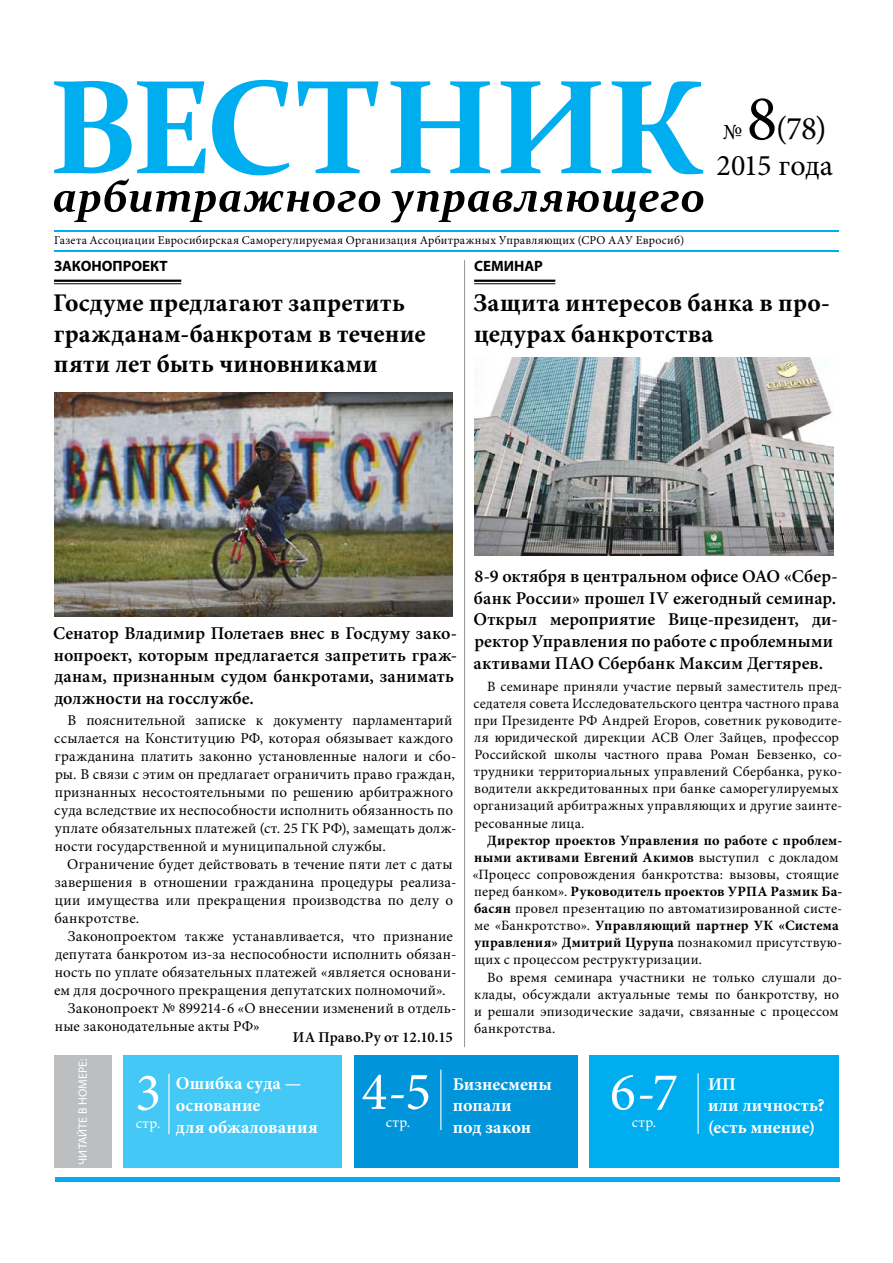
<style>
.page{position:relative;width:893px;height:1263px;background:#fff}
.page>*{position:absolute;margin:0;border:0;box-sizing:border-box;transform-origin:0 0}
.t1{font:54px "Minion Pro";color:#fff}
.t2{font:33px "Minion Pro";color:#000}
.t3{font:30px "Minion Pro";letter-spacing:-.01em;color:#000}
.t4{font:700 25.5px/30.6px "Minion Pro";letter-spacing:.01em;color:#000}
.t5{font:22.5px "Minion Pro";color:#000}
.t6{font:600 18px/21.6px "Minion Pro";letter-spacing:.01em;color:#000}
.t7{font:700 18px/21.6px "Minion Pro";letter-spacing:.01em;color:#fff}
.t8{font:15px/18px "Minion Pro";letter-spacing:.015em;color:#000}
.t9{font:600 15px "Minion Pro";letter-spacing:.01em;color:#000}
.t10{font:700 15px "Myriad Pro";color:#000}
.t11{font:15px "Minion Pro";letter-spacing:.025em;color:#fff}
.t12{font:14.25px/17.1px "Minion Pro";letter-spacing:.015em;color:#000}
.t13{font:12px "Minion Pro";letter-spacing:.025em;color:#000}
.t14{font:12px "Myriad Pro";letter-spacing:.005em;color:#fff}
.s1{font-size:64.5px}
.s2{font-weight:700}
</style>
<div class="page">
<hr style="left:54px;top:231px;width:785px;height:1px;background:#00aeef">
<hr style="left:54px;top:250px;width:785px;height:1px;background:#00aeef">
<div style="left:55px;top:1177px;width:785px;height:5px;background:#00aeef"></div>
<svg style="left:54px;top:80px;width:649px;height:95px"></svg>
<svg style="left:54px;top:179px;width:649px;height:43px"></svg>
<img style="left:54px;top:392px;width:399px;height:225px">
<img style="left:474px;top:358px;width:359px;height:198px">
<div style="left:123px;top:1055px;width:219px;height:112px;background:#44c8f5"></div>
<hr style="left:168px;top:1074px;width:2px;height:60px;background:#fff">
<div style="left:589px;top:1055px;width:250px;height:112px;background:#00aeef"></div>
<hr style="left:697px;top:1073px;width:2px;height:61px;background:#fff">
<div style="left:354px;top:1055px;width:224px;height:112px;background:#0095da"></div>
<hr style="left:440px;top:1069px;width:1px;height:61px;background:#fff">
<div style="left:54px;top:1055px;width:57px;height:112px;background:#bcbec0"></div>
<hr style="left:54px;top:280px;width:127px;height:2px;background:#000">
<hr style="left:54px;top:283px;width:127px;height:1px;background:#000">
<hr style="left:474px;top:280px;width:81px;height:2px;background:#000">
<hr style="left:474px;top:283px;width:81px;height:1px;background:#000">
<hr style="left:464px;top:260px;width:1px;height:787px;background:#000">
<p class="t13" style="left:54px;top:232px;width:632px">Газета Ассоциации Евросибирская Саморегулируемая Организация Арбитражных Управляющих (СРО ААУ Евросиб)</p>
<p class="t10" style="left:54px;top:257px;width:115px">ЗАКОНОПРОЕКТ</p>
<p class="t10" style="left:474px;top:257px;width:70px">СЕМИНАР</p>
<h2 class="t2" style="left:747px;top:107px;width:82px"><span class="s1">8</span>(78)</h2>
<h3 class="t3" style="left:717px;top:146px;width:118px">2015 года</h3>
<h3 class="t5" style="left:723px;top:117px;width:21px">№</h3>
<h3 class="t4" style="left:53px;top:287px;width:374px">Госдуме предлагают запретить гражданам-банкротам в течение пяти лет быть чиновниками</h3>
<h3 class="t4" style="left:473px;top:287px;width:358px">Защита интересов банка в про&shy;цедурах банкротства</h3>
<p class="t6" style="left:53px;top:623px;width:405px">Сенатор Владимир Полетаев внес в Госдуму зако&shy;нопроект, которым предлагается запретить граж&shy;данам, признанным судом банкротами, занимать должности на госслужбе.</p>
<p class="t8" style="left:54px;top:712px;width:404px;text-indent:13px">В пояснительной записке к документу парламентарий ссылается на Конституцию РФ, которая обязывает каждого гражданина платить законно установленные налоги и сбо&shy;ры. В связи с этим он предлагает ограничить право граждан, признанных несостоятельными по решению арбитражного суда вследствие их неспособности исполнить обязанность по уплате обязательных платежей (ст. 25 ГК РФ), замещать долж&shy;ности государственной и муниципальной службы.</p>
<p class="t8" style="left:55px;top:856px;width:403px;text-indent:13px">Ограничение будет действовать в течение пяти лет с даты завершения в отношении гражданина процедуры реализа&shy;ции имущества или прекращения производства по делу о банкротстве.</p>
<p class="t8" style="left:68px;top:928px;width:387px">Законопроектом также устанавливается, что признание</p>
<p class="t8" style="left:55px;top:946px;width:403px">депутата банкротом из-за неспособности исполнить обязан-</p>
<p class="t8" style="left:55px;top:964px;width:403px">ность по уплате обязательных платежей «является основани-</p>
<p class="t8" style="left:54px;top:982px;width:393px">ем для досрочного прекращения депутатских полномочий».</p>
<p class="t8" style="left:68px;top:1000px;width:390px">Законопроект № 899214-6 «О внесении изменений в отдель-</p>
<p class="t8" style="left:55px;top:1018px;width:207px">ные законодательные акты РФ»</p>
<p class="t9" style="left:293px;top:1027px;width:162px">ИА Право.Ру от 12.10.15</p>
<p class="t6" style="left:473px;top:566px;width:366px">8-9 октября в центральном офисе ОАО «Сбер&shy;банк России» прошел IV ежегодный семинар.<br>Открыл мероприятие Вице-президент, ди&shy;ректор Управления по работе с проблемными активами ПАО Сбербанк Максим Дегтярев.</p>
<p class="t12" style="left:473px;top:678px;width:370px;text-indent:14px">В семинаре приняли участие первый заместитель пред&shy;седателя совета Исследовательского центра частного права при Президенте РФ Андрей Егоров, советник руководите&shy;ля юридической дирекции АСВ Олег Зайцев, профессор Российской школы частного права Роман Бевзенко, со&shy;трудники территориальных управлений Сбербанка, руко&shy;водители аккредитованных при банке саморегулируемых организаций арбитражных управляющих и другие заинте&shy;ресованные лица.</p>
<p class="t12" style="left:472px;top:832px;width:371px;text-indent:15px"><span class="s2">Директор проектов Управления по работе с проблем&shy;ными активами Евгений Акимов</span> выступил с докладом «Процесс сопровождения банкротства: вызовы, стоящие перед банком». <span class="s2">Руководитель проектов УРПА Размик Ба&shy;басян</span> провел презентацию по автоматизированной систе&shy;ме «Банкротство». <span class="s2">Управляющий партнер УК «Система управления» Дмитрий Цурупа</span> познакомил присутствую&shy;щих с процессом реструктуризации.</p>
<p class="t12" style="left:474px;top:968px;width:370px;text-indent:13px">Во время семинара участники не только слушали до&shy;клады, обсуждали актуальные темы по банкротству, но и решали эпизодические задачи, связанные с процессом банкротства.</p>
<p class="t14" style="left:75px;top:1165px;width:108px;rotate:-90deg">ЧИТАЙТЕ В НОМЕРЕ:</p>
<h1 class="t1" style="left:135px;top:1056px;width:27px">3</h1>
<p class="t11" style="left:136px;top:1113px;width:26px">стр.</p>
<p class="t7" style="left:176px;top:1072px;width:143px">Ошибка суда — основание<br>для обжалования</p>
<h1 class="t1" style="left:361px;top:1055px;width:71px">4-5</h1>
<p class="t11" style="left:386px;top:1112px;width:26px">стр.</p>
<p class="t7" style="left:453px;top:1073px;width:101px">Бизнесмены попали<br>под закон</p>
<h1 class="t1" style="left:610px;top:1056px;width:70px">6-7</h1>
<p class="t11" style="left:632px;top:1112px;width:26px">стр.</p>
<p class="t7" style="left:708px;top:1073px;width:118px">ИП<br>или личность? (есть мнение)</p>
</div>
